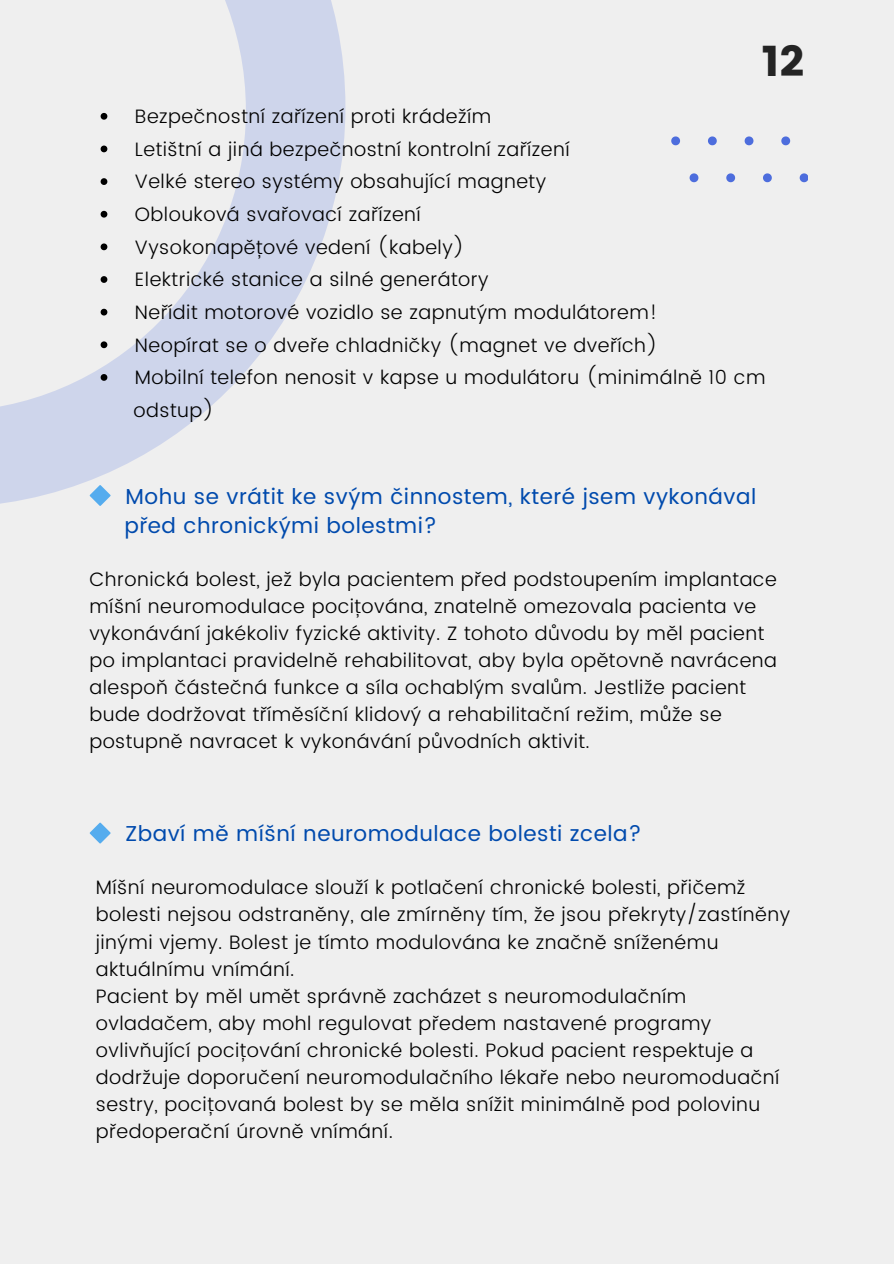
<style>
.page{position:relative;width:894px;height:1264px;background:#fff}
.page>*{position:absolute;margin:0;border:0;box-sizing:border-box;transform-origin:0 0}
.t1{font:42.6px "Poppins";color:#242424}
.t2{font:21.6px/29.2px "Poppins";letter-spacing:.025em;color:#004aad}
.t3{font:300 19.35px/27px "Poppins";letter-spacing:.025em;color:#000}
</style>
<div class="page">
<div style="left:0;top:0;width:893px;height:1263px;background:#efefef"></div>
<svg style="left:0;top:0;width:345px;height:504px"></svg>
<svg style="left:101px;top:113px;width:6px;height:7px"></svg>
<svg style="left:101px;top:145px;width:6px;height:7px"></svg>
<svg style="left:101px;top:178px;width:6px;height:7px"></svg>
<svg style="left:101px;top:211px;width:6px;height:6px"></svg>
<svg style="left:101px;top:243px;width:6px;height:7px"></svg>
<svg style="left:101px;top:276px;width:6px;height:7px"></svg>
<svg style="left:101px;top:309px;width:6px;height:6px"></svg>
<svg style="left:101px;top:341px;width:6px;height:7px"></svg>
<svg style="left:101px;top:374px;width:6px;height:7px"></svg>
<svg style="left:671px;top:136px;width:9px;height:9px"></svg>
<svg style="left:708px;top:136px;width:8px;height:9px"></svg>
<svg style="left:744px;top:136px;width:9px;height:9px"></svg>
<svg style="left:781px;top:136px;width:9px;height:9px"></svg>
<svg style="left:689px;top:173px;width:9px;height:9px"></svg>
<svg style="left:726px;top:173px;width:9px;height:9px"></svg>
<svg style="left:763px;top:173px;width:8px;height:9px"></svg>
<svg style="left:799px;top:173px;width:8px;height:9px"></svg>
<svg style="left:90px;top:485px;width:20px;height:19px"></svg>
<p class="t1" style="left:761px;top:36px;width:44px">12</p>
<p class="t3" style="left:135px;top:103px;width:358px">Bezpečnostní zařízení proti krádežím</p>
<p class="t3" style="left:135px;top:135px;width:436px">Letištní a jiná bezpečnostní kontrolní zařízení</p>
<p class="t3" style="left:135px;top:168px;width:412px">Velké stereo systémy obsahující magnety</p>
<p class="t3" style="left:135px;top:201px;width:287px">Oblouková svařovací zařízení</p>
<p class="t3" style="left:135px;top:233px;width:331px">Vysokonapěťové vedení (kabely)</p>
<p class="t3" style="left:135px;top:266px;width:355px">Elektrické stanice a silné generátory</p>
<p class="t3" style="left:135px;top:299px;width:523px">Neřídit motorové vozidlo se zapnutým modulátorem!</p>
<p class="t3" style="left:135px;top:331px;width:524px">Neopírat se o dveře chladničky (magnet ve dveřích)</p>
<p class="t3" style="left:135px;top:364px;width:631px">Mobilní telefon nenosit v kapse u modulátoru (minimálně 10 cm</p>
<p class="t3" style="left:133px;top:396px;width:82px">odstup)</p>
<p class="t2" style="left:124px;top:481px;width:633px">Mohu se vrátit ke svým činnostem, které jsem vykonával před chronickými bolestmi?</p>
<h1 class="t3" style="left:89px;top:566px;width:689px">Chronická bolest, jež byla pacientem před podstoupením implantace míšní neuromodulace pociťována, znatelně omezovala pacienta ve vykonávání jakékoliv fyzické aktivity. Z tohoto důvodu by měl pacient po implantaci pravidelně rehabilitovat, aby byla opětovně navrácena alespoň částečná funkce a síla ochablým svalům. Jestliže pacient bude dodržovat tříměsíční klidový a rehabilitační režim, může se postupně navracet k vykonávání původních aktivit.</h1>
<p class="t2" style="left:125px;top:819px;width:517px">Zbaví mě míšní neuromodulace bolesti zcela?</p>
<p class="t3" style="left:96px;top:874px;width:695px">Míšní neuromodulace slouží k potlačení chronické bolesti, přičemž bolesti nejsou odstraněny, ale zmírněny tím, že jsou překryty/zastíněny jinými vjemy. Bolest je tímto modulována ke značně sníženému aktuálnímu vnímání.</p>
<h1 class="t3" style="left:96px;top:982px;width:685px">Pacient by měl umět správně zacházet s neuromodulačním ovladačem, aby mohl regulovat předem nastavené programy ovlivňující pociťování chronické bolesti. Pokud pacient respektuje a dodržuje doporučení neuromodulačního lékaře nebo neuromoduační sestry, pociťovaná bolest by se měla snížit minimálně pod polovinu předoperační úrovně vnímání.</h1>
</div>
